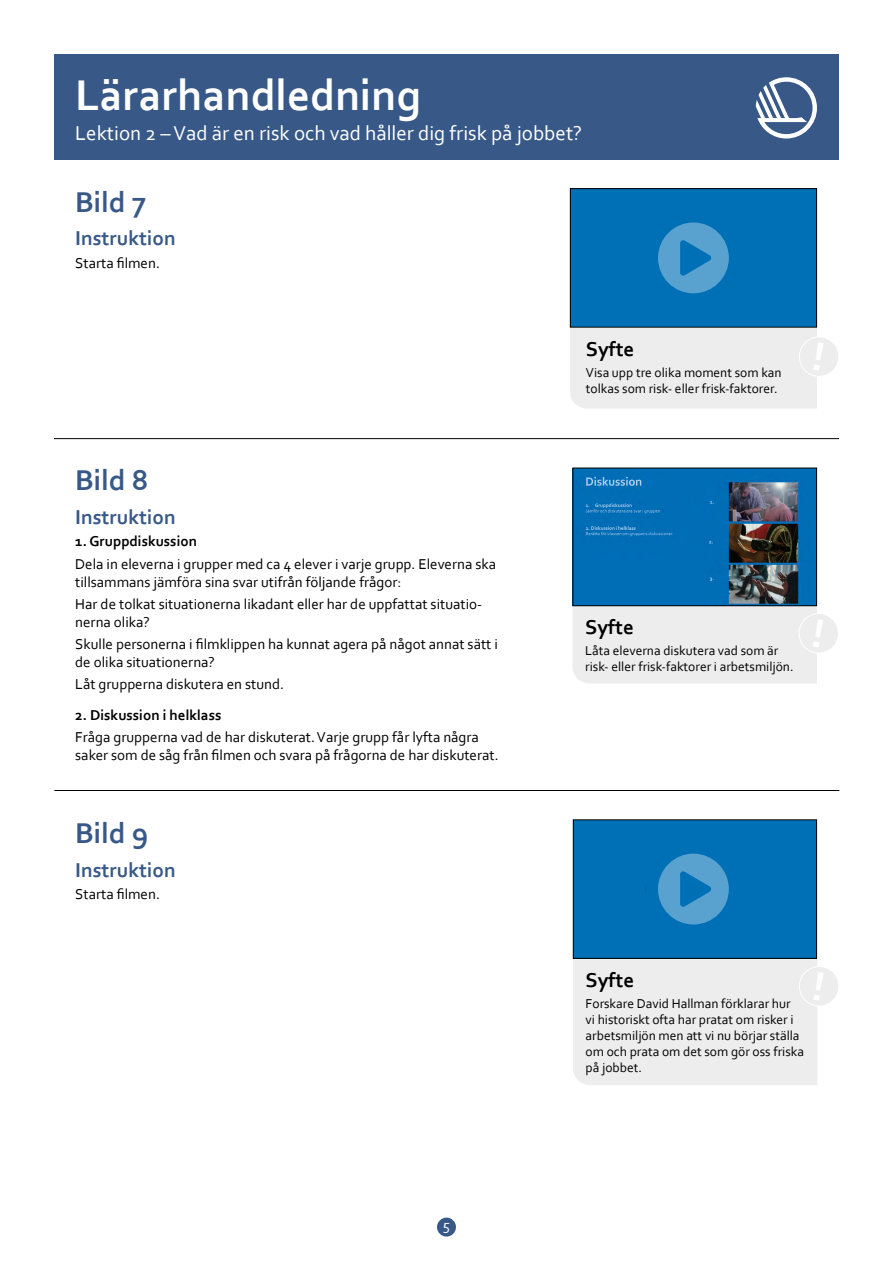
<style>
.page{position:relative;width:893px;height:1263px;background:#fff}
.page>*{position:absolute;margin:0;border:0;box-sizing:border-box;transform-origin:0 0}
.Lärarhandledning_H1{font:700 45px "Corbel";color:#fff}
.Bild_Rubrik_H2{font:700 30px "Corbel";color:#385988}
.Lektion_Rubrik_H1{font:21px "Corbel";color:#fff}
.Instruktion_Rubrik_H{font:700 21px "Corbel";color:#385988}
.Syfte_Rubrik_H4{font:700 21px "Corbel";color:#000}
.Brödtext_P{font:15px/18px "Corbel";color:#000}
.Brödtext_P-2{font:700 15px "Corbel";color:#000}
.t1{font:15px "Corbel";color:#fff}
.Syfte_Brödtext_P{font:13.5px/16.2px "Corbel";color:#000}
</style>
<div class="page">
<hr style="left:54px;top:438px;width:785px;height:1px;background:#000">
<img style="left:574px;top:470px;width:241px;height:134px">
<div style="left:572px;top:468px;width:245px;height:138px;border:1px solid #000"></div>
<div style="left:572px;top:606px;width:266px;height:77px;background:#ededee"></div>
<div style="left:570px;top:328px;width:268px;height:80px;background:#ededee"></div>
<div style="left:570px;top:189px;width:247px;height:138px;background:#0070b6"></div>
<div style="left:570px;top:188px;width:247px;height:140px;border:1px solid #000"></div>
<svg style="left:658px;top:222px;width:71px;height:71px"></svg>
<hr style="left:54px;top:790px;width:785px;height:1px;background:#000">
<div style="left:573px;top:959px;width:265px;height:126px;background:#ededee"></div>
<div style="left:573px;top:820px;width:244px;height:138px;background:#0070b6"></div>
<div style="left:573px;top:819px;width:244px;height:140px;border:1px solid #000"></div>
<svg style="left:658px;top:854px;width:71px;height:70px"></svg>
<div style="left:437px;top:1217px;width:19px;height:19px;background:#385988;border-radius:50%"></div>
<div style="left:54px;top:54px;width:785px;height:106px;background:#385988"></div>
<svg style="left:756px;top:77px;width:61px;height:62px"></svg>
<h1 class="Lärarhandledning_H1" style="left:75px;top:67px;width:347px">Lärarhandledning</h1>
<h1 class="Lektion_Rubrik_H1" style="left:75px;top:120px;width:508px">Lektion 2 – Vad är en risk och vad håller dig frisk på jobbet?</h1>
<h2 class="Bild_Rubrik_H2" style="left:75px;top:183px;width:73px">Bild 7</h2>
<h3 class="Instruktion_Rubrik_H" style="left:75px;top:225px;width:102px">Instruktion</h3>
<p class="Brödtext_P" style="left:75px;top:253px;width:86px">Starta filmen.</p>
<h2 class="Bild_Rubrik_H2" style="left:75px;top:462px;width:75px">Bild 8</h2>
<h3 class="Instruktion_Rubrik_H" style="left:75px;top:504px;width:102px">Instruktion</h3>
<p class="Brödtext_P-2" style="left:75px;top:532px;width:123px">1. Gruppdiskussion</p>
<p class="Brödtext_P" style="left:75px;top:554px;width:422px">Dela in eleverna i grupper med ca 4 elever i varje grupp. Eleverna ska tillsammans jämföra sina svar utifrån följande frågor:</p>
<p class="Brödtext_P" style="left:75px;top:594px;width:408px">Har de tolkat situationerna likadant eller har de uppfattat situatio&shy;nerna olika?</p>
<p class="Brödtext_P" style="left:75px;top:635px;width:424px">Skulle personerna i filmklippen ha kunnat agera på något annat sätt i de olika situationerna?</p>
<p class="Brödtext_P" style="left:75px;top:675px;width:210px">Låt grupperna diskutera en stund.</p>
<p class="Brödtext_P-2" style="left:75px;top:706px;width:148px">2. Diskussion i helklass</p>
<p class="Brödtext_P" style="left:75px;top:728px;width:425px">Fråga grupperna vad de har diskuterat. Varje grupp får lyfta några saker som de såg från filmen och svara på frågorna de har diskuterat.</p>
<h2 class="Bild_Rubrik_H2" style="left:75px;top:814px;width:75px">Bild 9</h2>
<h3 class="Instruktion_Rubrik_H" style="left:75px;top:857px;width:102px">Instruktion</h3>
<p class="Brödtext_P" style="left:75px;top:884px;width:86px">Starta filmen.</p>
<p class="t1" style="left:443px;top:1215px;width:9px">5</p>
<h4 class="Syfte_Rubrik_H4" style="left:586px;top:336px;width:50px">Syfte</h4>
<p class="Syfte_Brödtext_P" style="left:586px;top:364px;width:197px">Visa upp tre olika moment som kan tolkas som risk- eller frisk-faktorer.</p>
<h4 class="Syfte_Rubrik_H4" style="left:585px;top:614px;width:50px">Syfte</h4>
<p class="Syfte_Brödtext_P" style="left:585px;top:642px;width:210px">Låta eleverna diskutera vad som är risk- eller frisk-faktorer i arbetsmiljön.</p>
<h4 class="Syfte_Rubrik_H4" style="left:586px;top:967px;width:50px">Syfte</h4>
<p class="Syfte_Brödtext_P" style="left:586px;top:995px;width:220px">Forskare David Hallman förklarar hur<br>vi historiskt ofta har pratat om risker i arbetsmiljön men att vi nu börjar ställa om och prata om det som gör oss friska på jobbet.</p>
</div>
